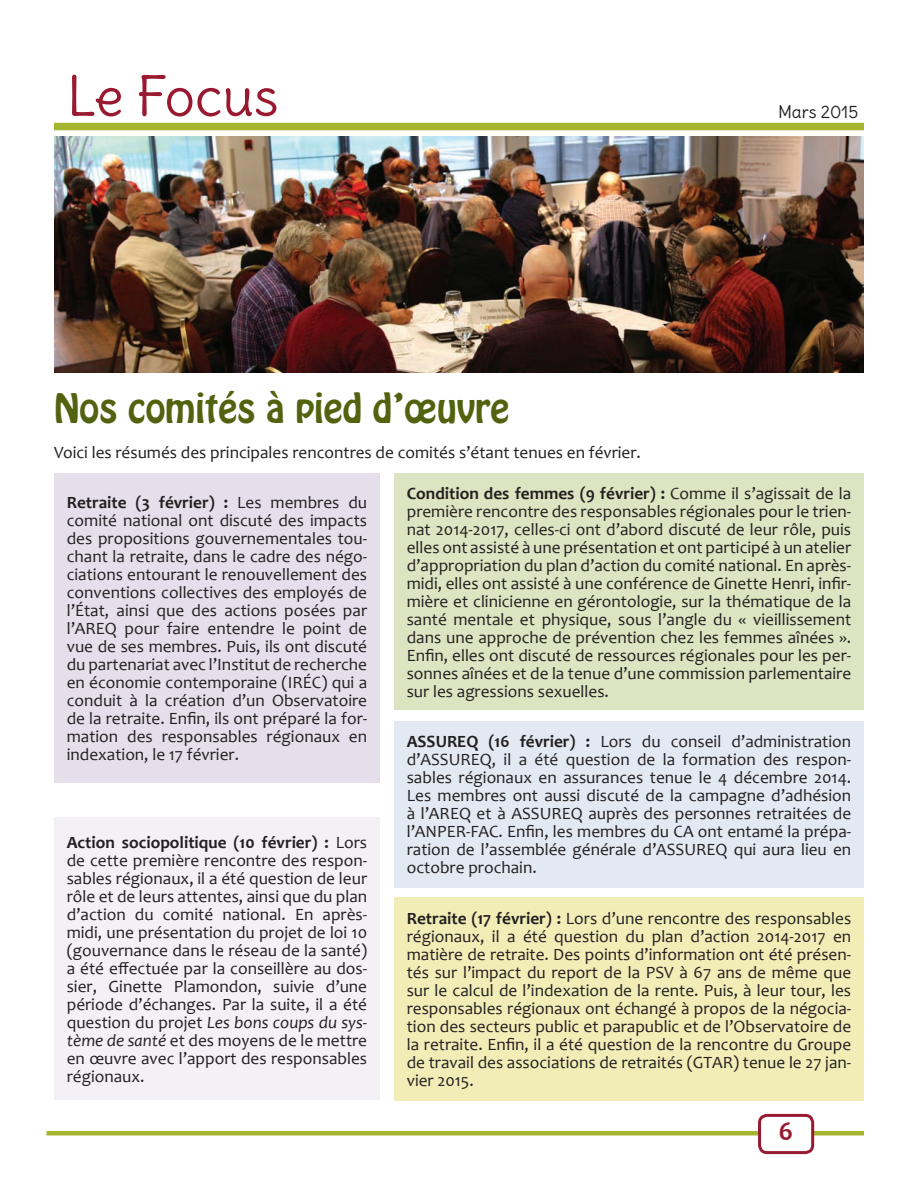
<style>
.page{position:relative;width:918px;height:1188px;background:#fff}
.page>*{position:absolute;margin:0;border:0;box-sizing:border-box;transform-origin:0 0}
.t1{font:54px "Delius";color:#991a30}
.t2{font:36px "Hobo Std";color:#53620f}
.t3{font:700 27px "Candara";color:#991a30}
.t4{font:17.25px/18px "Candara";color:#231f20;text-align:justify}
.t5{font:17.25px "Delius";color:#231f20}
.s1{font-weight:700}
.s2{font-style:italic}
</style>
<div class="page">
<div style="left:47px;top:1131px;width:817px;height:5px;background:#a4b62f"></div>
<div style="left:760px;top:1115px;width:53px;height:38px;background:#fff;border-radius:7px"></div>
<div style="left:758px;top:1114px;width:56px;height:40px;border:3px solid #991a30;border-radius:7px"></div>
<div style="left:54px;top:123px;width:810px;height:7px;background:#a4b62f"></div>
<img style="left:54px;top:136px;width:810px;height:237px">
<div style="left:54px;top:473px;width:326px;height:310px;background:#e6deeb"></div>
<div style="left:394px;top:721px;width:470px;height:166px;background:#e2e9f2"></div>
<div style="left:394px;top:473px;width:470px;height:237px;background:#dde4c1"></div>
<div style="left:394px;top:897px;width:470px;height:203px;background:#f2edb7"></div>
<div style="left:54px;top:818px;width:326px;height:282px;background:#f3f1f6"></div>
<h1 class="t1" style="left:67px;top:62px;width:213px">Le Focus</h1>
<p class="t5" style="left:778px;top:101px;width:82px">Mars 2015</p>
<h2 class="t2" style="left:54px;top:384px;width:457px">Nos comités à pied d’œuvre</h2>
<p class="t4" style="left:54px;top:443px;width:588px">Voici les résumés des principales rencontres de comités s’étant tenues en février.</p>
<p class="t4" style="left:67px;top:494px;width:302px"><span class="s1">Retraite (3 février) :</span> Les membres du comité national ont discuté des impacts des propositions gouvernementales tou&shy;chant la retraite, dans le cadre des négo&shy;ciations entourant le renouvellement des conventions collectives des employés de l’État, ainsi que des actions posées par l’AREQ pour faire entendre le point de vue de ses membres. Puis, ils ont discuté du partenariat avec l’Institut de recherche en économie contemporaine (IRÉC) qui a conduit à la création d’un Observatoire de la retraite. Enfin, ils ont préparé la for&shy;mation des responsables régionaux en indexation, le 17 février.</p>
<p class="t4" style="left:407px;top:484px;width:446px"><span class="s1">Condition des femmes (9 février) :</span> Comme il s’agissait de la première rencontre des responsables régionales pour le trien&shy;nat 2014-2017, celles-ci ont d’abord discuté de leur rôle, puis elles ont assisté à une présentation et ont participé à un atelier d’appropriation du plan d’action du comité national. En après&shy;midi, elles ont assisté à une conférence de Ginette Henri, infir&shy;mière et clinicienne en gérontologie, sur la thématique de la santé mentale et physique, sous l’angle du « vieillissement dans une approche de prévention chez les femmes aînées ».<br>Enfin, elles ont discuté de ressources régionales pour les per&shy;sonnes aînées et de la tenue d’une commission parlementaire sur les agressions sexuelles.</p>
<p class="t4" style="left:407px;top:733px;width:446px"><span class="s1">ASSUREQ (16 février) :</span> Lors du conseil d’administration d’ASSUREQ, il a été question de la formation des respon&shy;sables régionaux en assurances tenue le 4 décembre 2014.<br>Les membres ont aussi discuté de la campagne d’adhésion à l’AREQ et à ASSUREQ auprès des personnes retraitées de l’ANPER-FAC. Enfin, les membres du CA ont entamé la prépa&shy;ration de l’assemblée générale d’ASSUREQ qui aura lieu en octobre prochain.</p>
<p class="t4" style="left:67px;top:833px;width:302px"><span class="s1">Action sociopolitique (10 février) :</span> Lors de cette première rencontre des respon&shy;sables régionaux, il a été question de leur rôle et de leurs attentes, ainsi que du plan d’action du comité national. En après&shy;midi, une présentation du projet de loi 10 (gouvernance dans le réseau de la santé) a été effectuée par la conseillère au dos&shy;sier, Ginette Plamondon, suivie d’une période d’échanges. Par la suite, il a été question du projet <span class="s2">Les bons coups du sys&shy;tème de santé</span> et des moyens de le mettre en œuvre avec l’apport des responsables régionaux.</p>
<p class="t4" style="left:407px;top:909px;width:446px"><span class="s1">Retraite (17 février) :</span> Lors d’une rencontre des responsables régionaux, il a été question du plan d’action 2014-2017 en matière de retraite. Des points d’information ont été présen&shy;tés sur l’impact du report de la PSV à 67 ans de même que sur le calcul de l’indexation de la rente. Puis, à leur tour, les responsables régionaux ont échangé à propos de la négocia&shy;tion des secteurs public et parapublic et de l’Observatoire de la retraite. Enfin, il a été question de la rencontre du Groupe de travail des associations de retraités (GTAR) tenue le 27 jan&shy;vier 2015.</p>
<h3 class="t3" style="left:779px;top:1114px;width:16px">6</h3>
</div>
